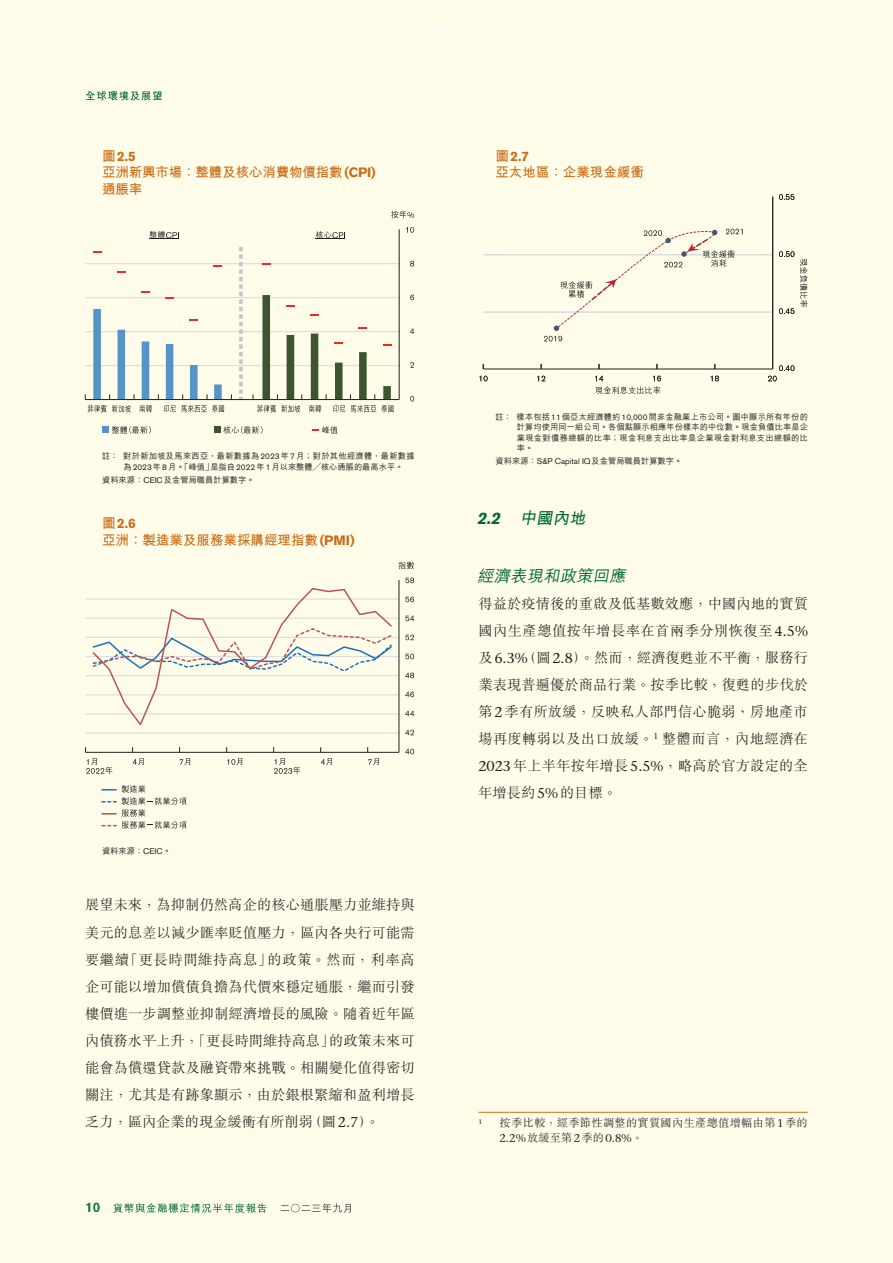
<style>
.page{position:relative;width:893px;height:1263px;background:#fff}
.page>*{position:absolute;margin:0;border:0;box-sizing:border-box;transform-origin:0 0}
.Text{font:italic 500 16.5px "M Hei HK";color:#006734}
.Text-2{font:italic 700 16.5px "M Hei HK";color:#006734}
.Text-3{font:300 14.25px/27px "M Sung HK";letter-spacing:.005em;color:#231f20;text-align:justify}
.t1{font:700 13.5px/16.5px "M Hei HK";color:#ca6c17}
.Page10{font:300 11.25px/15px "M Sung HK";letter-spacing:.025em;color:#231f20}
.Page10-2{font:500 8.25px/10.5px "M Hei HK";letter-spacing:.035em;color:#231f20}
.Page10-3{font:500 8.25px "M Hei HK";color:#231f20}
.t2{font:500 8.25px "Stone Serif Std";color:#231f20}
.Page10-4{font:500 6.6px "Stone Serif Std";color:#231f20}
.s1{font-family:"Akzidenz Grotesk BQ"}
.s2{font-family:"Akzidenz Grotesk BQ";font-weight:400}
.s3{font-family:"Stone Serif Std";font-weight:500}
</style>
<div class="page">
<div style="left:0;top:0;width:892px;height:1263px;background:#fffde9"></div>
<svg style="left:113px;top:1203px;width:153px;height:10px;background:#b5d1b5"></svg>
<svg style="left:281px;top:1203px;width:70px;height:10px"></svg>
<svg style="left:86px;top:1202px;width:14px;height:10px"></svg>
<svg style="left:86px;top:91px;width:76px;height:9px"></svg>
<svg style="left:892px;top:0;width:1px;height:1263px"></svg>
<svg style="left:410px;top:396px;width:4px;height:5px"></svg>
<svg style="left:410px;top:362px;width:4px;height:6px"></svg>
<svg style="left:410px;top:328px;width:4px;height:6px"></svg>
<svg style="left:410px;top:295px;width:4px;height:5px"></svg>
<svg style="left:410px;top:261px;width:4px;height:5px"></svg>
<svg style="left:406px;top:227px;width:8px;height:6px"></svg>
<hr style="left:85px;top:331px;width:314px;height:1px;background:#dcdddf">
<hr style="left:85px;top:365px;width:314px;height:1px;background:#dcdddf">
<hr style="left:85px;top:263px;width:314px;height:1px;background:#dcdddf">
<hr style="left:85px;top:297px;width:314px;height:1px;background:#dcdddf">
<hr style="left:399px;top:229px;width:1px;height:171px;background:#231f20">
<div style="left:102px;top:426px;width:7px;height:7px;background:#5693c7"></div>
<div style="left:214px;top:426px;width:6px;height:7px;background:#3d552f"></div>
<svg style="left:239px;top:247px;width:4px;height:152px"></svg>
<svg style="left:93px;top:251px;width:8px;height:2px"></svg>
<svg style="left:141px;top:291px;width:9px;height:2px"></svg>
<svg style="left:214px;top:265px;width:8px;height:2px"></svg>
<hr style="left:85px;top:399px;width:314px;height:1px;background:#231f20">
<svg style="left:93px;top:309px;width:129px;height:90px;background:#dae5e0"></svg>
<svg style="left:262px;top:295px;width:129px;height:104px;background:#dcddc7"></svg>
<svg style="left:391px;top:211px;width:23px;height:7px"></svg>
<svg style="left:88px;top:405px;width:43px;height:7px"></svg>
<svg style="left:149px;top:231px;width:30px;height:8px"></svg>
<svg style="left:316px;top:231px;width:29px;height:8px"></svg>
<hr style="left:149px;top:239px;width:30px;height:1px;background:#231f20">
<hr style="left:315px;top:239px;width:30px;height:1px;background:#231f20">
<svg style="left:139px;top:405px;width:13px;height:7px"></svg>
<svg style="left:164px;top:405px;width:60px;height:7px"></svg>
<svg style="left:257px;top:405px;width:43px;height:7px"></svg>
<svg style="left:309px;top:405px;width:12px;height:7px"></svg>
<svg style="left:333px;top:405px;width:12px;height:7px"></svg>
<svg style="left:351px;top:405px;width:42px;height:7px"></svg>
<svg style="left:112px;top:426px;width:39px;height:8px"></svg>
<svg style="left:223px;top:426px;width:40px;height:8px"></svg>
<svg style="left:312px;top:426px;width:26px;height:8px"></svg>
<hr style="left:86px;top:618px;width:313px;height:1px;background:#dcdddf">
<hr style="left:86px;top:598px;width:313px;height:2px;background:#dcdddf">
<hr style="left:86px;top:637px;width:313px;height:1px;background:#dcdddf">
<hr style="left:86px;top:656px;width:313px;height:1px;background:#dcdddf">
<hr style="left:86px;top:675px;width:313px;height:1px;background:#dcdddf">
<hr style="left:86px;top:694px;width:313px;height:1px;background:#dcdddf">
<hr style="left:86px;top:732px;width:313px;height:2px;background:#dcdddf">
<hr style="left:86px;top:713px;width:313px;height:2px;background:#dcdddf">
<svg style="left:91px;top:587px;width:302px;height:140px;background:#f6f4e3"></svg>
<hr style="left:86px;top:752px;width:313px;height:1px;background:#231f20">
<hr style="left:399px;top:580px;width:1px;height:172px;background:#231f20">
<svg style="left:405px;top:730px;width:9px;height:5px"></svg>
<svg style="left:405px;top:711px;width:9px;height:5px"></svg>
<svg style="left:405px;top:692px;width:9px;height:5px"></svg>
<svg style="left:405px;top:673px;width:9px;height:5px"></svg>
<svg style="left:405px;top:635px;width:9px;height:5px"></svg>
<svg style="left:405px;top:654px;width:9px;height:5px"></svg>
<svg style="left:405px;top:616px;width:9px;height:5px"></svg>
<svg style="left:405px;top:577px;width:9px;height:6px"></svg>
<svg style="left:405px;top:597px;width:9px;height:5px"></svg>
<svg style="left:405px;top:749px;width:9px;height:5px"></svg>
<svg style="left:398px;top:562px;width:16px;height:7px"></svg>
<svg style="left:102px;top:785px;width:85px;height:44px;background:#e3e1d0"></svg>
<svg style="left:86px;top:758px;width:26px;height:16px"></svg>
<svg style="left:133px;top:758px;width:11px;height:7px"></svg>
<svg style="left:180px;top:758px;width:10px;height:7px"></svg>
<svg style="left:227px;top:758px;width:15px;height:7px"></svg>
<svg style="left:321px;top:758px;width:11px;height:7px"></svg>
<svg style="left:274px;top:758px;width:26px;height:16px"></svg>
<svg style="left:368px;top:758px;width:11px;height:7px"></svg>
<hr style="left:483px;top:369px;width:290px;height:1px;background:#231f20">
<hr style="left:483px;top:312px;width:290px;height:1px;background:#dcdddf">
<hr style="left:483px;top:254px;width:290px;height:1px;background:#dcdddf">
<hr style="left:772px;top:197px;width:1px;height:172px;background:#231f20">
<svg style="left:779px;top:308px;width:15px;height:6px"></svg>
<svg style="left:779px;top:194px;width:15px;height:6px"></svg>
<svg style="left:779px;top:251px;width:15px;height:6px"></svg>
<svg style="left:479px;top:376px;width:9px;height:5px"></svg>
<svg style="left:537px;top:376px;width:8px;height:5px"></svg>
<svg style="left:768px;top:365px;width:26px;height:16px"></svg>
<svg style="left:711px;top:376px;width:8px;height:5px"></svg>
<svg style="left:595px;top:376px;width:66px;height:18px"></svg>
<svg style="left:800px;top:259px;width:8px;height:48px"></svg>
<svg style="left:544px;top:228px;width:199px;height:113px;background:#f9f6e3"></svg>
<hr style="left:478px;top:1112px;width:330px;height:1px;background:#ca6c17">
<h1 class="t1" style="left:102px;top:147px;width:275px">圖<span class="s1">2.5<br></span>亞洲新興市場：整體及核心消費物價指數<span class="s1">(CPI)</span>通脹率</h1>
<h1 class="t1" style="left:495px;top:147px;width:150px">圖<span class="s1">2.7<br></span>亞太地區：企業現金緩衝</h1>
<p class="Page10-2" style="left:123px;top:450px;width:293px;text-indent:-21px">註：對於新加坡及馬來西亞，最新數據為<span class="s2">2023</span>年<span class="s2">7</span>月；對於其他經濟體，最新數據為<span class="s2">2023</span>年<span class="s2">8</span>月。「峰值」是指自<span class="s2">2022</span>年<span class="s2">1</span>月以來整體╱核心通脹的最高水平。</p>
<p class="Page10-3" style="left:102px;top:473px;width:154px">資料來源：<span class="s2">CEIC</span>及金管局職員計算數字。</p>
<h1 class="t1" style="left:102px;top:514px;width:254px">圖<span class="s1">2.6<br></span>亞洲：製造業及服務業採購經理指數<span class="s1">(PMI)</span></h1>
<p class="Page10-2" style="left:102px;top:845px;width:70px">資料來源：<span class="s2">CEIC</span>。</p>
<p class="Text-3" style="left:85px;top:891px;width:331px">展望未來，為抑制仍然高企的核心通脹壓力並維持與美元的息差以減少匯率貶值壓力，區內各央行可能需要繼續「更長時間維持高息」的政策。然而，利率高企可能以增加償債負擔為代價來穩定通脹，繼而引發樓價進一步調整並抑制經濟增長的風險。隨着近年區內債務水平上升，「更長時間維持高息」的政策未來可能會為償還貸款及融資帶來挑戰。相關變化值得密切關注，尤其是有跡象顯示，由於銀根緊縮和盈利增長乏力，區內企業的現金緩衝有所削弱（圖<span class="s3">2.7</span>）。</p>
<p class="Page10-2" style="left:517px;top:411px;width:293px;text-align:justify;text-indent:-21px">註：樣本包括<span class="s2">11</span>個亞太經濟體約<span class="s2">10,000</span>間非金融業上市公司。圖中顯示所有年份的計算均使用同一組公司。各個點顯示相應年份樣本的中位數。現金負債比率是企業現金對債務總額的比率；現金利息支出比率是企業現金對利息支出總額的比率。</p>
<p class="Page10-3" style="left:496px;top:455px;width:188px">資料來源：<span class="s2">S&amp;P Capital IQ</span>及金管局職員計算數字。</p>
<p class="Text-2" style="left:477px;top:506px;width:114px"><span class="s1">2.2</span> 中國內地</p>
<p class="Text" style="left:477px;top:564px;width:154px">經濟表現和政策回應</p>
<p class="Text-3" style="left:478px;top:589px;width:331px">得益於疫情後的重啟及低基數效應，中國內地的實質國內生產總值按年增長率在首兩季分別恢復至<span class="s3">4.5%</span>及<span class="s3">6.3%</span>（圖<span class="s3">2.8</span>）。然而，經濟復甦並不平衡，服務行業表現普遍優於商品行業。按季比較，復甦的步伐於第<span class="s3">2</span>季有所放緩，反映私人部門信心脆弱、房地產市場再度轉弱以及出口放緩。</p>
<p class="Text-3" style="left:478px;top:724px;width:331px;text-indent:184px">整體而言，內地經濟在<span class="s3">2023</span>年上半年按年增長<span class="s3">5.5%</span>，略高於官方設定的全年增長約<span class="s3">5%</span>的目標。</p>
<p class="t2" style="left:653px;top:731px;width:6px">1</p>
<p class="Page10-4" style="left:478px;top:1117px;width:5px">1</p>
<p class="Page10" style="left:499px;top:1115px;width:310px">按季比較，經季節性調整的實質國內生產總值增幅由第<span class="s3">1</span>季的<br><span class="s3">2.2%</span>放緩至第<span class="s3">2</span>季的<span class="s3">0.8%</span>。</p>
</div>
